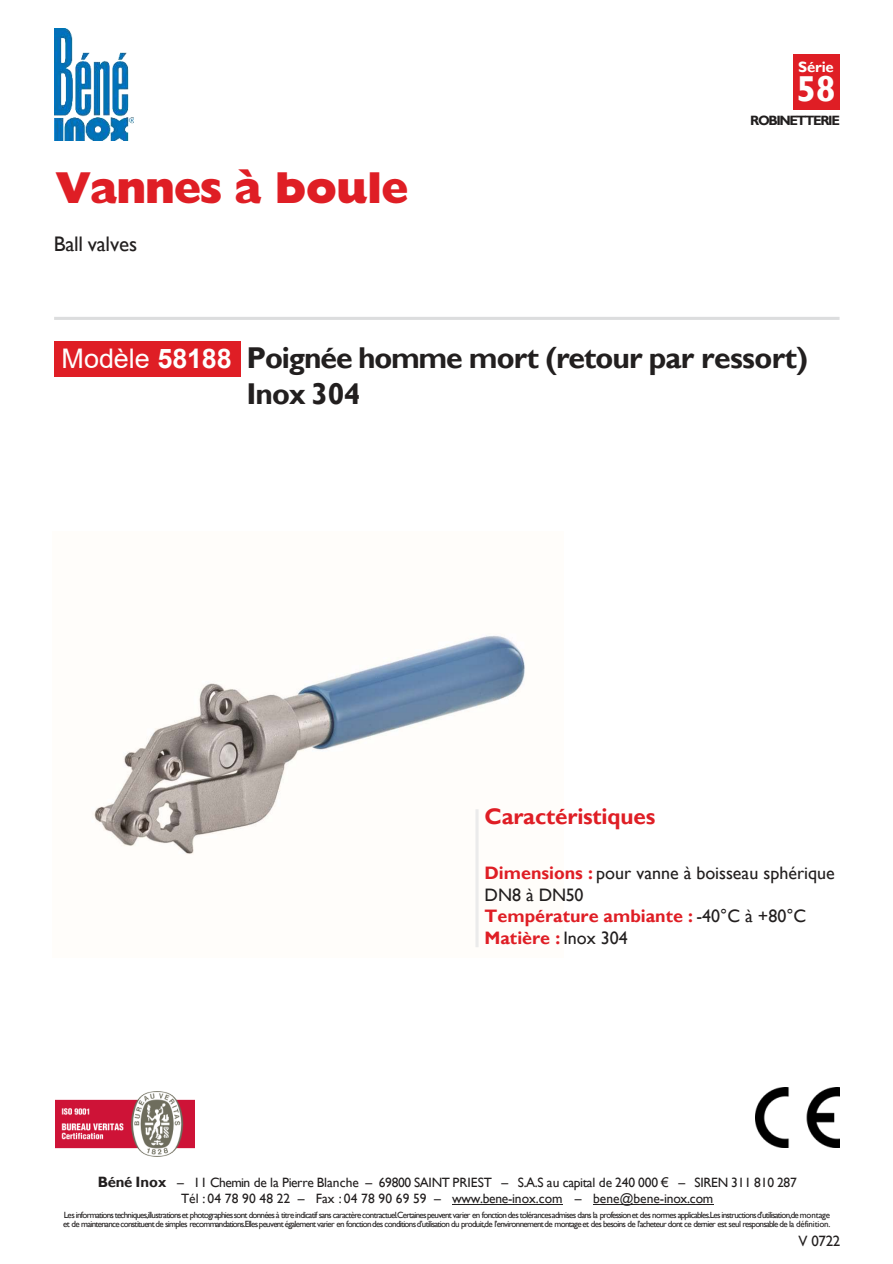
<style>
.page{position:relative;width:893px;height:1264px;background:#fff}
.page>*{position:absolute;margin:0;border:0;box-sizing:border-box;transform-origin:0 0}
.t1{font:800 45px "Gill Sans Std";letter-spacing:-.035em;color:#df1e25}
.t2{font:700 36px "Gill Sans";color:#fefffe}
.t3{font:700 30px/36px "Gill Sans";letter-spacing:-.03em;color:#221f1f}
.t4{font:27px "Arial";letter-spacing:-.005em;color:#fefffe}
.t5{font:700 22.5px "Gill Sans";letter-spacing:-.01em;color:#df1e25}
.t6{font:21px "Gill Sans";letter-spacing:-.01em;color:#221f1f}
.t7{font:18px/21.6px "Gill Sans";color:#221f1f}
.t8{font:700 15px "Gill Sans";letter-spacing:-.01em;color:#fefffe}
.t9{font:15px "Gill Sans";color:#221f1f}
.t10{font:13.5px/15.9px "Gill Sans";letter-spacing:-.005em;color:#221f1f;text-align:center}
.t11{font:700 13.5px "Gill Sans";letter-spacing:-.105em;color:#221f1f}
.t12{font:9px/9px "Gill Sans";letter-spacing:-.08em;color:#221f1f}
.s1{font-weight:700}
.s2{font-weight:700;color:#df1e25}
.s3{font-weight:700;font-size:15px}
.s4{font-family:"Arial"}
</style>
<div class="page">
<img style="left:92px;top:636px;width:433px;height:311px">
<img style="left:54px;top:28px;width:79px;height:113px">
<div style="left:793px;top:54px;width:46px;height:21px;background:#df1e25"></div>
<div style="left:793px;top:75px;width:46px;height:35px;background:#df1e25"></div>
<hr style="left:54px;top:317px;width:785px;height:3px;background:#dcddde">
<div style="left:54px;top:341px;width:186px;height:35px;background:#df1e25"></div>
<hr style="left:475px;top:809px;width:3px;height:138px;background:#ebebeb">
<img style="left:755px;top:1087px;width:84px;height:60px">
<hr style="left:452px;top:1203px;width:110px;height:1px;background:#221f1f">
<hr style="left:593px;top:1203px;width:120px;height:1px;background:#221f1f">
<img style="left:55px;top:1091px;width:140px;height:64px">
<h1 class="t1" style="left:55px;top:161px;width:355px">Vannes à boule</h1>
<h3 class="t6" style="left:54px;top:235px;width:85px">Ball valves</h3>
<h3 class="t8" style="left:798px;top:60px;width:37px">Série</h3>
<h2 class="t2" style="left:796px;top:74px;width:41px">58</h2>
<h3 class="t11" style="left:750px;top:115px;width:91px">ROBINETTERIE</h3>
<h3 class="t4" style="left:62px;top:348px;width:172px">Modèle <span class="s1">58188</span></h3>
<h3 class="t3" style="left:246px;top:342px;width:563px">Poignée homme mort (retour par ressort)<br>Inox 304</h3>
<h3 class="t5" style="left:484px;top:806px;width:172px">Caractéristiques</h3>
<h3 class="t7" style="left:484px;top:863px;width:352px"><span class="s2">Dimensions :</span> pour vanne à boisseau sphérique<br>DN8 à DN50<br><span class="s2">Température ambiante :</span> -40°C à +80°C<br><span class="s2">Matière :</span> Inox 304</h3>
<h3 class="t10" style="left:98px;top:1175px;width:700px"><span class="s3">Béné Inox</span> – 11 Chemin de la Pierre Blanche – 69800 SAINT PRIEST – S.A.S au capital de 240 000 <span class="s4">€</span> – SIREN 311 810 287<br>Tél : 04 78 90 48 22 – Fax : 04 78 90 69 59 – www.bene-inox.com – bene@bene-inox.com</h3>
<p class="t12" style="left:63px;top:1211px;width:768px">Les informationstechniques,illustrationset photographiessont données à titre indicatif sans caractère contractuel.Certainespeuvent varier en fonction des tolérancesadmises dans la professionet des normes applicables.Les instructionsd’utilisation,de montage et de maintenance constituent de simples recommandations.Ellespeuvent également varier en fonction des conditionsd’utilisation du produit,de l’environnement de montage et des besoins de l’acheteur dont ce dernier est seul responsable de la définition.</p>
<h3 class="t9" style="left:798px;top:1233px;width:44px">V 0722</h3>
</div>
